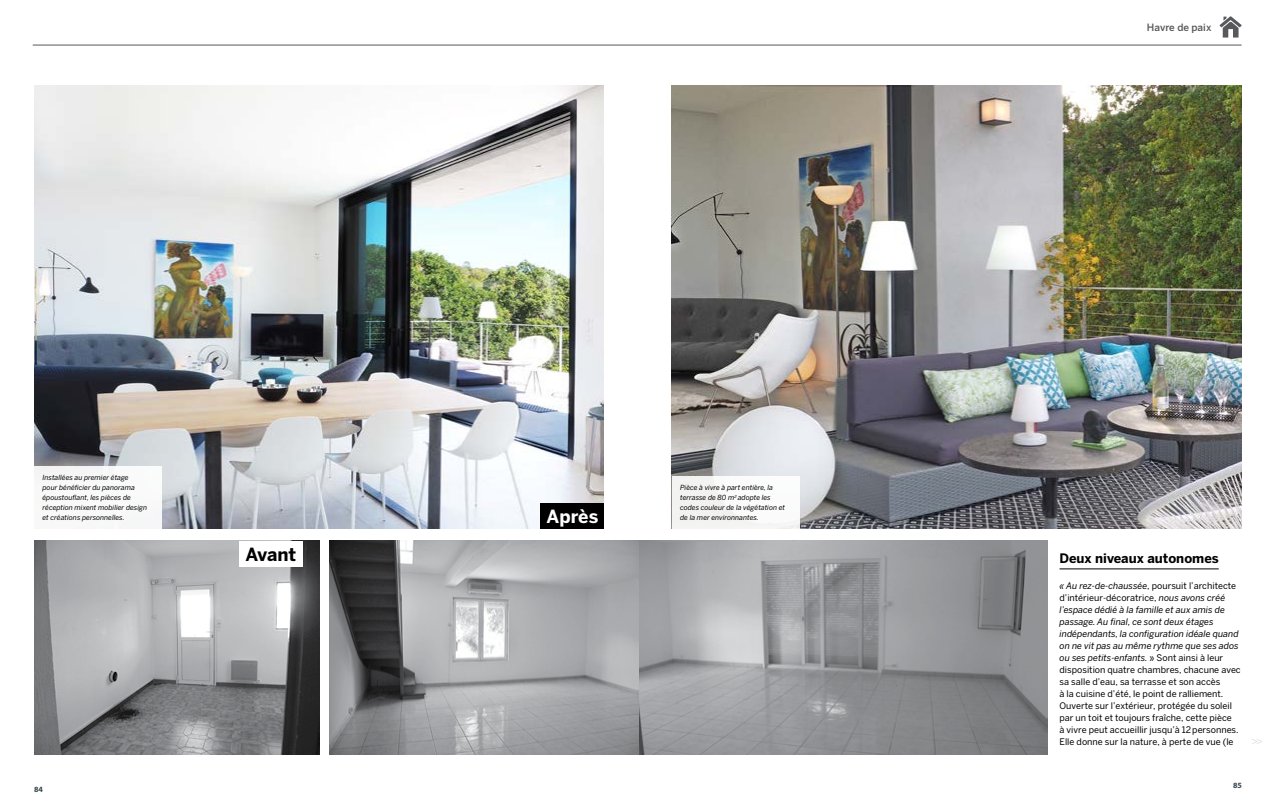
<style>
.page{position:relative;width:1276px;height:808px;background:#fff}
.page>*{position:absolute;margin:0;border:0;box-sizing:border-box;transform-origin:0 0}
.t1{font:700 18px "Benton Sans";letter-spacing:-.005em;color:#000}
.t2{font:700 18px "Benton Sans";color:#fff}
.t3{font:700 13px "Benton Sans";color:#000}
.t4{font:500 10px "Benton Sans";color:#58595b}
.t5{font:300 expanded 10px "Helvetica Neue LT Std";color:#d1d3d4}
.t6{font:9px/12px "Benton Sans";color:#000}
.t7{font:700 8px "Myriad Pro";color:#39474f}
.t8{font:italic 7px/10px "Benton Sans";color:#000}
.s1{font-style:italic}
</style>
<div class="page">
<hr style="left:33px;top:45px;width:1208px;height:1px;background:#58595b">
<svg style="left:1219px;top:16px;width:22px;height:22px"></svg>
<hr style="left:1059px;top:569px;width:159px;height:1px;background:#000">
<img style="left:34px;top:85px;width:570px;height:444px">
<img style="left:671px;top:85px;width:570px;height:444px">
<img style="left:34px;top:541px;width:285px;height:213px">
<img style="left:330px;top:541px;width:717px;height:213px">
<div style="left:239px;top:541px;width:63px;height:25px;background:#fff"></div>
<div style="left:541px;top:503px;width:63px;height:26px;background:#000"></div>
<div style="left:34px;top:466px;width:128px;height:63px;background:#fff"></div>
<div style="left:671px;top:476px;width:128px;height:53px;background:#fff"></div>
<p class="t8" style="left:43px;top:472px;width:106px">Installées au premier étage<br>pour bénéficier du panorama époustouflant, les pièces de réception mixent mobilier design et créations personnelles.</p>
<p class="t8" style="left:680px;top:482px;width:106px">Pièce à vivre à part entière, la terrasse de 80 m<sup>2</sup> adopte les codes couleur de la végétation et de la mer environnantes.</p>
<h1 class="t2" style="left:546px;top:506px;width:53px">Après</h1>
<p class="t7" style="left:34px;top:784px;width:10px">84</p>
<h1 class="t1" style="left:245px;top:543px;width:52px">Avant</h1>
<p class="t4" style="left:1147px;top:22px;width:66px">Havre de paix</p>
<h2 class="t3" style="left:1059px;top:550px;width:161px">Deux niveaux autonomes</h2>
<p class="t6" style="left:1059px;top:580px;width:183px"><span class="s1">« Au rez-de-chaussée</span>, poursuit l’architecte d’intérieur-décoratrice, <span class="s1">nous avons créé l’espace dédié à la famille et aux amis de passage. Au final, ce sont deux étages indépendants, la configuration idéale quand on ne vit pas au même rythme que ses ados ou ses petits-enfants.</span> » Sont ainsi à leur disposition quatre chambres, chacune avec sa salle d’eau, sa terrasse et son accès<br>à la cuisine d’été, le point de ralliement.<br>Ouverte sur l’extérieur, protégée du soleil par un toit et toujours fraîche, cette pièce<br>à vivre peut accueillir jusqu’à 12 personnes.<br>Elle donne sur la nature, à perte de vue (le</p>
<p class="t5" style="left:1251px;top:734px;width:12px">&gt;&gt;</p>
<p class="t7" style="left:1233px;top:780px;width:10px">85</p>
</div>
